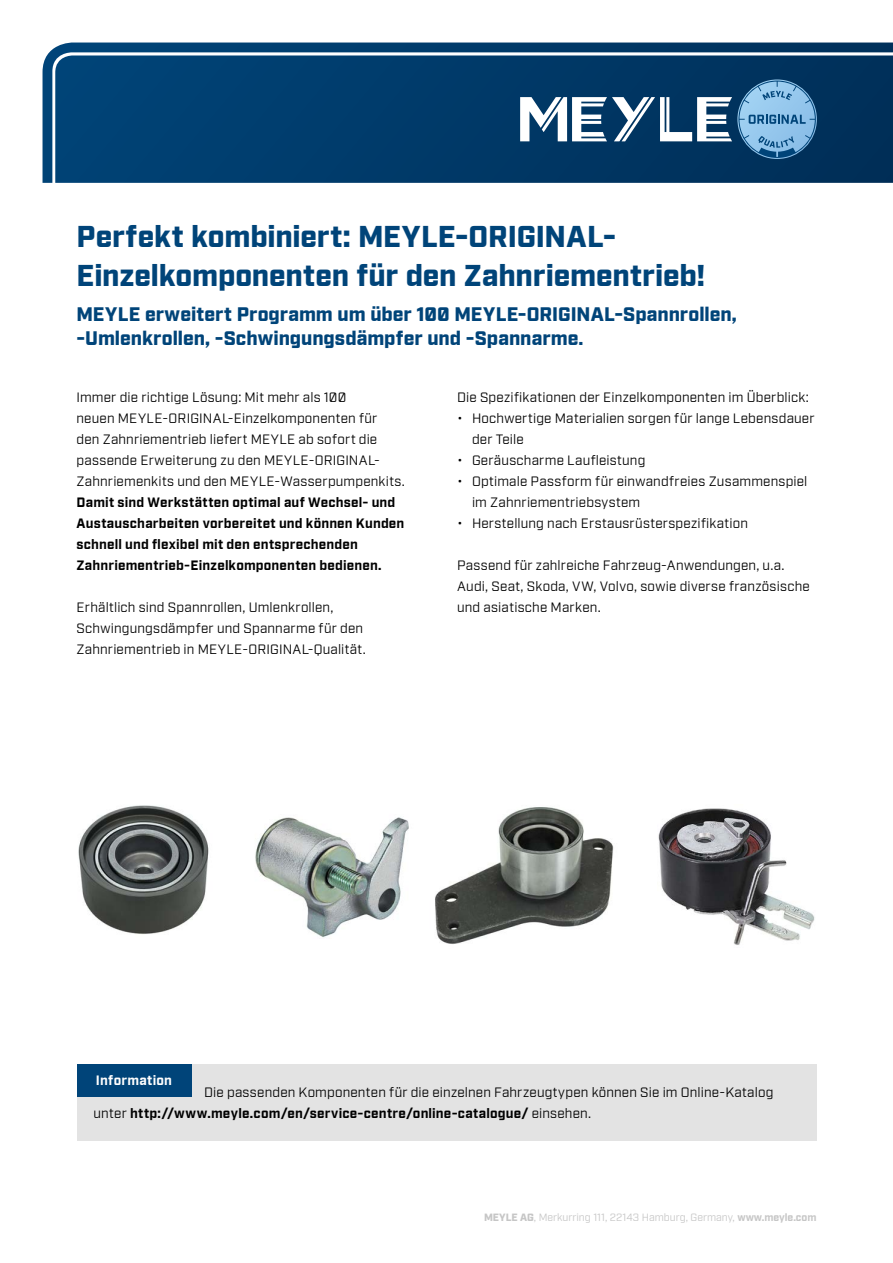
<style>
.page{position:relative;width:893px;height:1263px;background:#fff}
.page>*{position:absolute;margin:0;border:0;box-sizing:border-box;transform-origin:0 0}
.t1{font:900 30px/39px "Industry Meyle";letter-spacing:-.005em;color:#004479}
.t2{font:900 19.5px/24px "Industry Meyle";color:#004479}
.t3{font:13.5px/21px "Industry Meyle";letter-spacing:.015em;color:#000}
.t4{font:700 13.5px/21px "Industry Meyle";letter-spacing:.01em;color:#000}
.t5{font:700 13.5px "Industry Meyle";letter-spacing:.02em;color:#fff}
.t6{font:10.5px "Industry Meyle";color:#c6c6c6}
.s1{font-weight:700}
.s2{font-weight:900}
</style>
<div class="page">
<svg style="left:43px;top:43px;width:850px;height:140px;background:#09416e"></svg>
<svg style="left:738px;top:81px;width:78px;height:77px;background:#6397c0"></svg>
<svg style="left:520px;top:97px;width:212px;height:44px"></svg>
<img style="left:78px;top:805px;width:131px;height:130px">
<img style="left:255px;top:817px;width:154px;height:121px">
<img style="left:435px;top:807px;width:179px;height:137px">
<img style="left:658px;top:808px;width:157px;height:137px">
<div style="left:77px;top:1064px;width:739px;height:77px;background:#e3e3e3"></div>
<div style="left:77px;top:1064px;width:114px;height:32px;background:#004479"></div>
<h1 class="t1" style="left:77px;top:219px;width:630px">Perfekt kombiniert: MEYLE-ORIGINAL-<br>Einzelkomponenten für den Zahnriementrieb!</h1>
<h2 class="t2" style="left:77px;top:303px;width:662px">MEYLE erweitert Programm um über 100 MEYLE-ORIGINAL-Spannrollen, -Umlenkrollen, -Schwingungsdämpfer und -Spannarme.</h2>
<p class="t3" style="left:77px;top:387px;width:330px">Immer die richtige Lösung: Mit mehr als 100<br>neuen MEYLE-ORIGINAL-Einzelkomponenten für<br>den Zahnriementrieb liefert MEYLE ab sofort die passende Erweiterung zu den MEYLE-ORIGINAL-Zahnriemenkits und den MEYLE-Wasserpumpenkits.</p>
<p class="t4" style="left:77px;top:492px;width:329px">Damit sind Werkstätten optimal auf Wechsel- und Austauscharbeiten vorbereitet und können Kunden schnell und flexibel mit den entsprechenden Zahnriementrieb-Einzelkomponenten bedienen.</p>
<p class="t3" style="left:77px;top:597px;width:291px">Erhältlich sind Spannrollen, Umlenkrollen,<br>Schwingungsdämpfer und Spannarme für den<br>Zahnriementrieb in MEYLE-ORIGINAL-Qualität.</p>
<p class="t3" style="left:457px;top:387px;width:353px">Die Spezifikationen der Einzelkomponenten im Überblick:</p>
<p class="t3" style="left:472px;top:408px;width:344px;text-indent:-15px">• Hochwertige Materialien sorgen für lange Lebensdauer der Teile</p>
<p class="t3" style="left:457px;top:450px;width:190px">• Geräuscharme Laufleistung</p>
<p class="t3" style="left:472px;top:471px;width:337px;text-indent:-15px">• Optimale Passform für einwandfreies Zusammenspiel im Zahnriementriebsystem</p>
<p class="t3" style="left:457px;top:513px;width:292px">• Herstellung nach Erstausrüsterspezifikation</p>
<p class="t3" style="left:457px;top:555px;width:354px">Passend für zahlreiche Fahrzeug-Anwendungen, u.a.<br>Audi, Seat, Skoda, VW, Volvo, sowie diverse französische und asiatische Marken.</p>
<p class="t5" style="left:96px;top:1073px;width:78px">Information</p>
<p class="t3" style="left:94px;top:1082px;width:681px;text-indent:111px">Die passenden Komponenten für die einzelnen Fahrzeugtypen können Sie im Online-Katalog unter <span class="s1">http://www.meyle.com/en/service-centre/online-catalogue/</span> einsehen.</p>
<p class="t6" style="left:484px;top:1211px;width:334px"><span class="s2">MEYLE AG</span>, Merkurring 111, 22143 Hamburg, Germany, <span class="s1">www.meyle.com</span></p>
</div>
